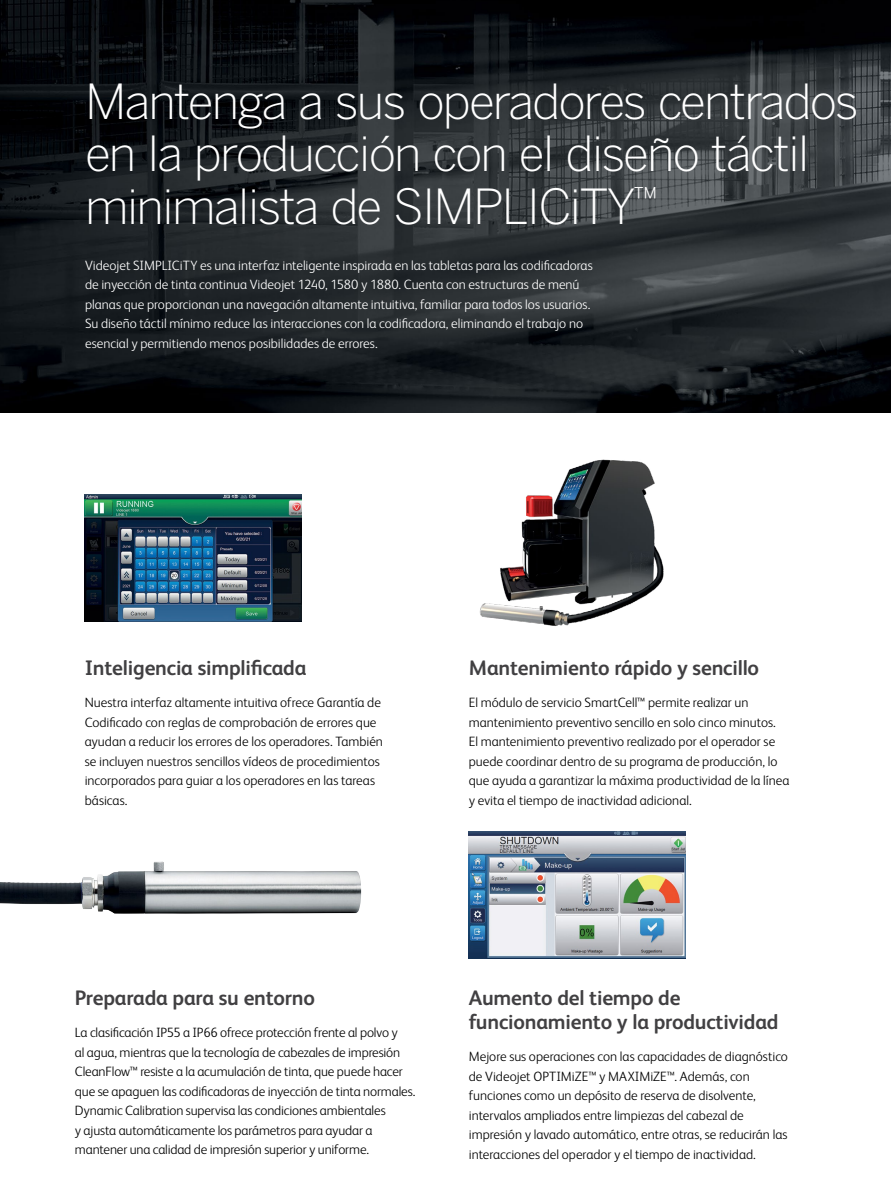
<style>
.page{position:relative;width:891px;height:1188px;background:#fff}
.page>*{position:absolute;margin:0;border:0;box-sizing:border-box;transform-origin:0 0}
.t1{font:300 48px/52.5px "Benton Gothic";letter-spacing:-.04em;color:#fff}
.t2{font:700 21px/24px "FS Albert Pro";letter-spacing:-.01em;color:#414042}
.t3{font:300 13.5px/19.5px "FS Albert Pro";letter-spacing:-.005em;color:#000}
.t4{font:300 13.5px/19.5px "FS Albert Pro";color:#fff}
</style>
<div class="page">
<img style="left:0;top:0;width:891px;height:412px">
<img style="left:85px;top:494px;width:217px;height:128px">
<img style="left:479px;top:459px;width:185px;height:167px">
<img style="left:469px;top:831px;width:217px;height:128px">
<img style="left:0;top:862px;width:361px;height:52px">
<h1 class="t1" style="left:85px;top:76px;width:775px">Mantenga a sus operadores centrados en la producción con el diseño táctil minimalista de SIMPLICiTY<sup>™</sup></h1>
<p class="t4" style="left:85px;top:255px;width:509px">Videojet SIMPLICiTY es una interfaz inteligente inspirada en las tabletas para las codificadoras de inyección de tinta continua Videojet 1240, 1580 y 1880. Cuenta con estructuras de menú planas que proporcionan una navegación altamente intuitiva, familiar para todos los usuarios.<br>Su diseño táctil mínimo reduce las interacciones con la codificadora, eliminando el trabajo no esencial y permitiendo menos posibilidades de errores.</p>
<h2 class="t2" style="left:85px;top:655px;width:223px">Inteligencia simplificada</h2>
<p class="t3" style="left:85px;top:692px;width:300px">Nuestra interfaz altamente intuitiva ofrece Garantía de Codificado con reglas de comprobación de errores que ayudan a reducir los errores de los operadores. También se incluyen nuestros sencillos vídeos de procedimientos incorporados para guiar a los operadores en las tareas básicas.</p>
<h2 class="t2" style="left:469px;top:655px;width:292px">Mantenimiento rápido y sencillo</h2>
<p class="t3" style="left:469px;top:692px;width:322px">El módulo de servicio SmartCell™ permite realizar un mantenimiento preventivo sencillo en solo cinco minutos.<br>El mantenimiento preventivo realizado por el operador se puede coordinar dentro de su programa de producción, lo que ayuda a garantizar la máxima productividad de la línea y evita el tiempo de inactividad adicional.</p>
<h2 class="t2" style="left:75px;top:985px;width:242px">Preparada para su entorno</h2>
<p class="t3" style="left:75px;top:1022px;width:342px">La clasificación IP55 a IP66 ofrece protección frente al polvo y<br>al agua, mientras que la tecnología de cabezales de impresión CleanFlow™ resiste a la acumulación de tinta, que puede hacer que se apaguen las codificadoras de inyección de tinta normales.<br>Dynamic Calibration supervisa las condiciones ambientales<br>y ajusta automáticamente los parámetros para ayudar a mantener una calidad de impresión superior y uniforme.</p>
<h2 class="t2" style="left:469px;top:985px;width:311px">Aumento del tiempo de funcionamiento y la productividad</h2>
<p class="t3" style="left:469px;top:1046px;width:321px">Mejore sus operaciones con las capacidades de diagnóstico de Videojet OPTIMiZE™ y MAXIMiZE™. Además, con funciones como un depósito de reserva de disolvente, intervalos ampliados entre limpiezas del cabezal de impresión y lavado automático, entre otras, se reducirán las interacciones del operador y el tiempo de inactividad.</p>
</div>
